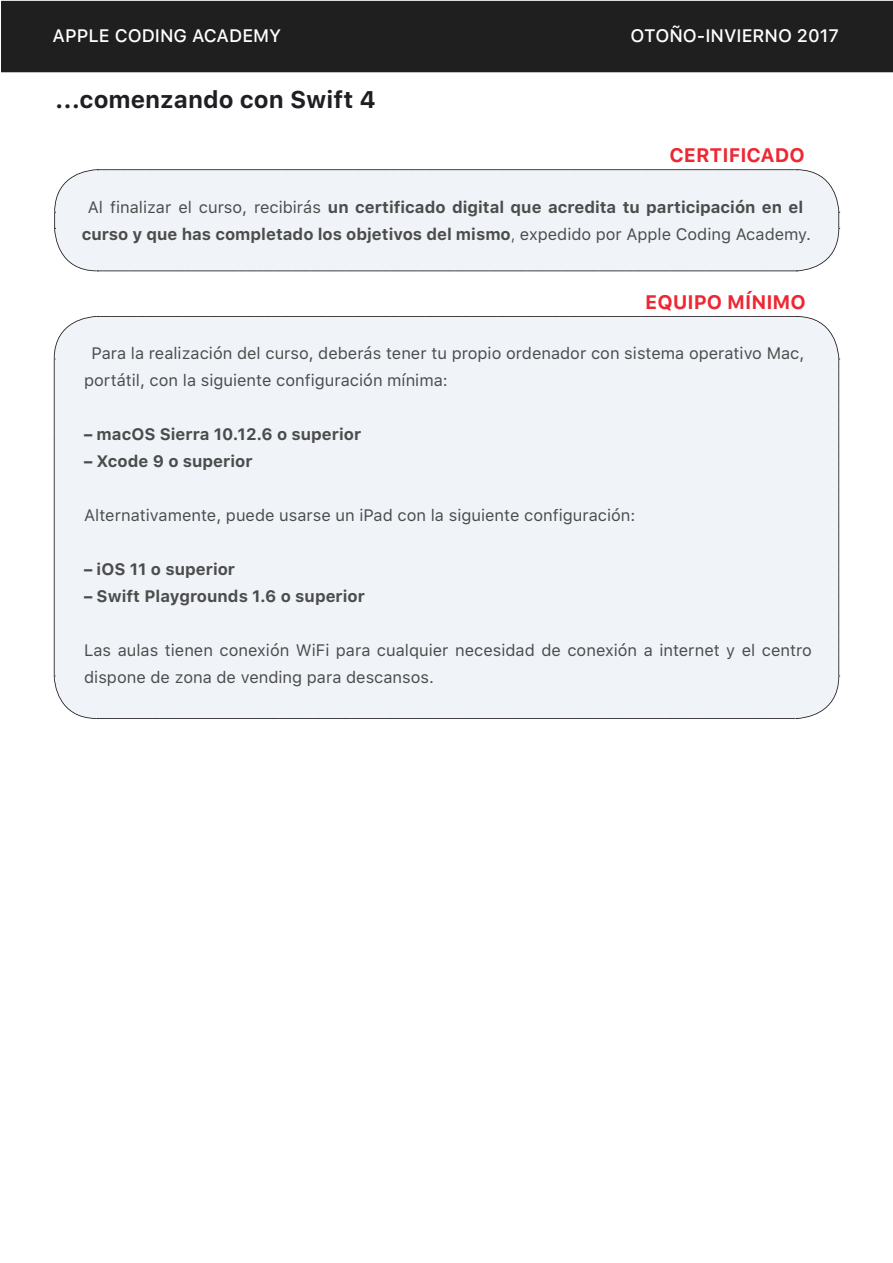
<style>
.page{position:relative;width:893px;height:1263px;background:#fff}
.page>*{position:absolute;margin:0;border:0;box-sizing:border-box;transform-origin:0 0}
.t1{font:700 24px "SFUI Text";color:#201d23}
.t2{font:700 19.5px "SFUI Text";color:#ee2833}
.t3{font:500 18px "SFUI Text";color:#fff}
.t4{font:16.5px/27px "SFUI Text";color:#4c4c4c}
.t5{font:700 16.5px/27px "SFUI Text";color:#4c4c4c;text-align:center}
.s1{font-weight:400}
.s2{font-weight:300}
</style>
<div class="page">
<div style="left:1px;top:1px;width:892px;height:71px;background:#1f1f1f"></div>
<div style="left:54px;top:169px;width:786px;height:103px;background:#f0f4f9"></div>
<div style="left:54px;top:316px;width:786px;height:403px;background:#f0f4f9"></div>
<p class="t3" style="left:53px;top:23px;width:230px">APPLE CODING ACADEMY</p>
<p class="t3" style="left:630px;top:23px;width:210px">OTOÑO-INVIERNO 2017</p>
<p class="t1" style="left:55px;top:82px;width:322px">...comenzando con Swift 4</p>
<p class="t2" style="left:669px;top:141px;width:137px">CERTIFICADO</p>
<p class="t5" style="left:82px;top:194px;width:730px"><span class="s1">Al finalizar el curso, recibirás</span> un certificado digital que acredita tu participación en el curso y que has completado los objetivos del mismo<span class="s2">,</span> <span class="s1">expedido por Apple Coding Academy.</span></p>
<p class="t2" style="left:645px;top:288px;width:162px">EQUIPO MÍNIMO</p>
<p class="t4" style="left:84px;top:341px;width:722px;text-indent:8px">Para la realización del curso, deberás tener tu propio ordenador con sistema operativo Mac, portátil, con la siguiente configuración mínima:</p>
<p class="t5" style="left:84px;top:422px;width:279px">– macOS Sierra 10.12.6 o superior</p>
<p class="t5" style="left:84px;top:449px;width:170px">– Xcode 9 o superior</p>
<p class="t4" style="left:84px;top:503px;width:553px">Alternativamente, puede usarse un iPad con la siguiente configuración:</p>
<p class="t5" style="left:84px;top:557px;width:152px">– iOS 11 o superior</p>
<p class="t5" style="left:84px;top:584px;width:282px">– Swift Playgrounds 1.6 o superior</p>
<p class="t4" style="left:84px;top:638px;width:729px">Las aulas tienen conexión WiFi para cualquier necesidad de conexión a internet y el centro dispone de zona de vending para descansos.</p>
</div>
